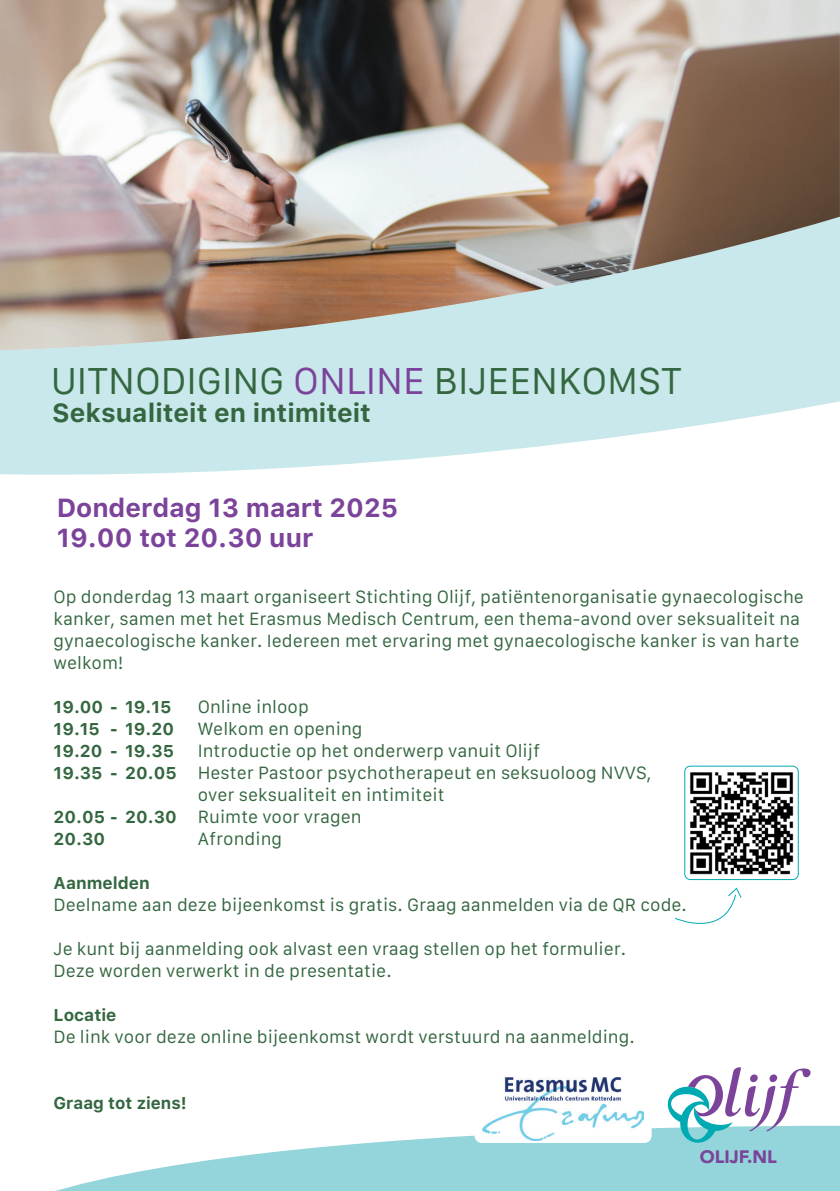
<style>
.page{position:relative;width:840px;height:1191px;background:#fff}
.page>*{position:absolute;margin:0;border:0;box-sizing:border-box;transform-origin:0 0}
.t1{font:35.8px "Galvji";color:#346740}
.t2{font:700 26px/30px "Galvji";color:#7b4399}
.t3{font:700 26px "Galvji";color:#346740}
.t4{font:900 18px "Avenir";color:#7b4399}
.t5{font:17px/22px "Galvji";color:#346740}
.t6{font:700 17px "Galvji";color:#346740}
.s1{color:#7b4399}
.s2{font-weight:700}
</style>
<div class="page">
<svg style="left:55px;top:1125px;width:784px;height:66px;fill:#93d5da"></svg>
<svg style="left:0;top:393px;width:839px;height:82px;fill:#c8e8eb"></svg>
<div style="left:474px;top:1076px;width:177px;height:67px;background:#fff;border-radius:7px"></div>
<img style="left:482px;top:1078px;width:161px;height:63px">
<svg style="left:665px;top:1067px;width:145px;height:77px"></svg>
<div style="left:0;top:350px;width:839px;height:43px;background:#c8e8eb"></div>
<img style="left:0;top:0;width:839px;height:350px">
<svg style="left:675px;top:887px;width:67px;height:37px"></svg>
<img style="left:685px;top:766px;width:112px;height:113px">
<div style="left:683px;top:765px;width:115px;height:115px;border:1px solid #00aab2;border-radius:6px"></div>
<h1 class="t1" style="left:51px;top:361px;width:632px">UITNODIGING <span class="s1">ONLINE</span> BIJEENKOMST</h1>
<h2 class="t3" style="left:52px;top:397px;width:320px">Seksualiteit en intimiteit</h2>
<h2 class="t2" style="left:57px;top:493px;width:343px">Donderdag 13 maart 2025<br>19.00 tot 20.30 uur</h2>
<p class="t5" style="left:54px;top:586px;width:751px">Op donderdag 13 maart organiseert Stichting Olijf, patiëntenorganisatie gynaecologische kanker, samen met het Erasmus Medisch Centrum, een thema-avond over seksualiteit na gynaecologische kanker. Iedereen met ervaring met gynaecologische kanker is van harte welkom!</p>
<p class="t6" style="left:54px;top:697px;width:119px">19.00 - 19.15</p>
<p class="t5" style="left:198px;top:696px;width:112px">Online inloop</p>
<p class="t6" style="left:54px;top:719px;width:122px">19.15 - 19.20</p>
<p class="t5" style="left:198px;top:718px;width:166px">Welkom en opening</p>
<p class="t6" style="left:54px;top:741px;width:122px">19.20 - 19.35</p>
<p class="t5" style="left:198px;top:740px;width:344px">Introductie op het onderwerp vanuit Olijf</p>
<p class="t5" style="left:54px;top:762px;width:599px"><span class="s2">19.35 - 20.05</span> Hester Pastoor psychotherapeut en seksuoloog NVVS,</p>
<p class="t5" style="left:198px;top:784px;width:248px">over seksualiteit en intimiteit</p>
<p class="t5" style="left:54px;top:806px;width:309px"><span class="s2">20.05 - 20.30</span> Ruimte voor vragen</p>
<p class="t6" style="left:54px;top:829px;width:53px">20.30</p>
<p class="t5" style="left:198px;top:828px;width:86px">Afronding</p>
<p class="t6" style="left:54px;top:873px;width:98px">Aanmelden</p>
<p class="t5" style="left:54px;top:894px;width:634px">Deelname aan deze bijeenkomst is gratis. Graag aanmelden via de QR code.</p>
<p class="t5" style="left:54px;top:938px;width:573px">Je kunt bij aanmelding ook alvast een vraag stellen op het formulier.<br>Deze worden verwerkt in de presentatie.</p>
<p class="t6" style="left:54px;top:1005px;width:64px">Locatie</p>
<p class="t5" style="left:54px;top:1026px;width:582px">De link voor deze online bijeenkomst wordt verstuurd na aanmelding.</p>
<p class="t6" style="left:54px;top:1093px;width:135px">Graag tot ziens!</p>
<p class="t4" style="left:699px;top:1140px;width:78px">OLIJF.NL</p>
</div>
